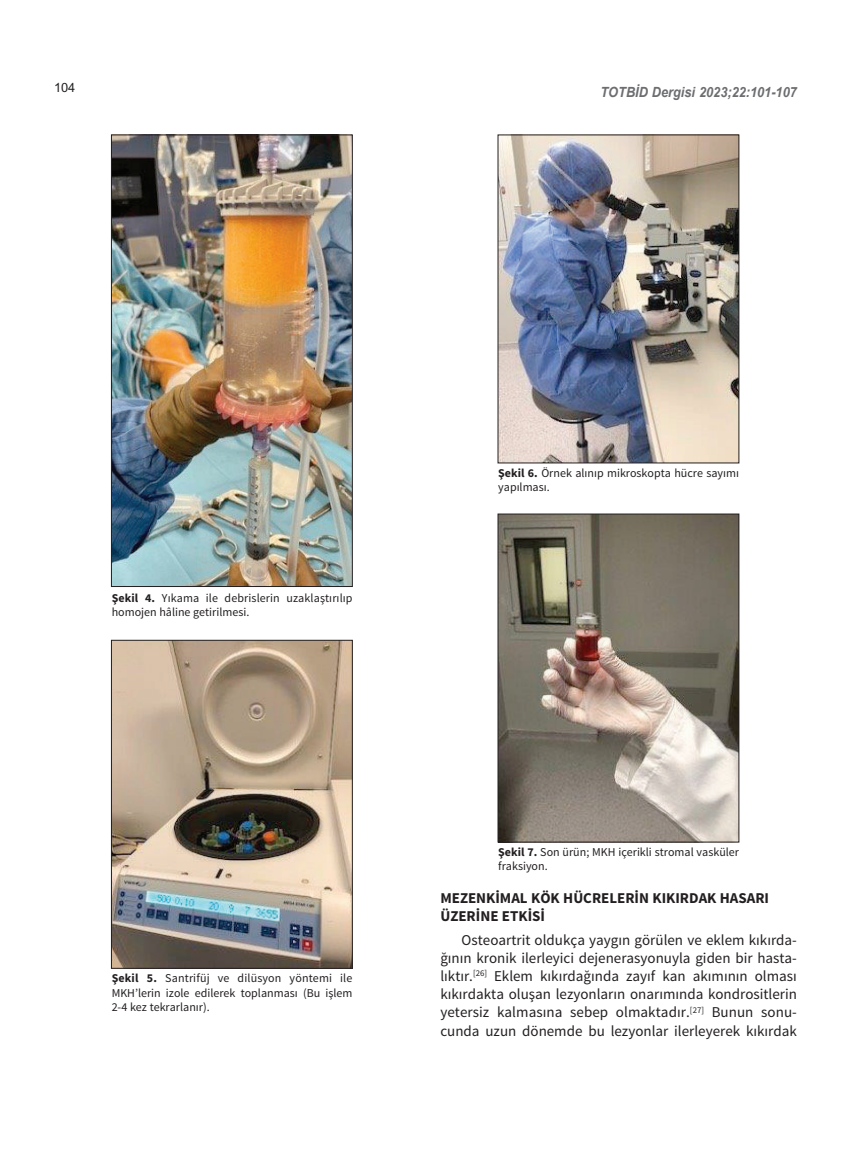
<style>
.page{position:relative;width:851px;height:1149px;background:#fff}
.page>*{position:absolute;margin:0;border:0;box-sizing:border-box;transform-origin:0 0}
.t1{font:15px/18px "Source Sans Pro";color:#231f20;text-align:justify}
.t2{font:700 15px/18px "Source Sans Pro";color:#231f20}
.t3{font:italic 700 14.1px "Arial";color:#6c6d70;scale:.91 1}
.t4{font:12.75px "Arial SFMT";color:#231f20}
.t5{font:12px/14.4px "Source Sans Pro";color:#231f20}
.s1{font-weight:700}
</style>
<div class="page">
<img style="left:113px;top:137px;width:237px;height:447px">
<div style="left:111px;top:135px;width:241px;height:451px;border:1px solid #231f20"></div>
<img style="left:499px;top:515px;width:238px;height:325px">
<div style="left:497px;top:513px;width:242px;height:329px;border:1px solid #231f20"></div>
<img style="left:499px;top:137px;width:238px;height:324px">
<div style="left:497px;top:135px;width:242px;height:328px;border:1px solid #231f20"></div>
<img style="left:113px;top:642px;width:237px;height:324px">
<div style="left:111px;top:640px;width:241px;height:328px;border:1px solid #231f20"></div>
<p class="t4" style="left:54px;top:80px;width:23px">104</p>
<p class="t3" style="left:600px;top:82px;width:217px">TOTBİD Dergisi 2023;22:101-107</p>
<p class="t5" style="left:112px;top:590px;width:242px"><span class="s1">Şekil 4.</span> Yıkama ile debrislerin uzaklaştırılıp homojen hâline getirilmesi.</p>
<p class="t5" style="left:498px;top:466px;width:242px"><span class="s1">Şekil 6.</span> Örnek alınıp mikroskopta hücre sayımı yapılması.</p>
<p class="t5" style="left:112px;top:971px;width:242px;text-align:justify"><span class="s1">Şekil 5.</span> Santrifüj ve dilüsyon yöntemi ile MKH’lerin izole edilerek toplanması (Bu işlem 2-4 kez tekrarlanır).</p>
<p class="t5" style="left:498px;top:844px;width:242px"><span class="s1">Şekil 7.</span> Son ürün; MKH içerikli stromal vasküler fraksiyon.</p>
<p class="t2" style="left:440px;top:889px;width:330px">MEZENKİMAL KÖK HÜCRELERİN KIKIRDAK HASARI<br>ÜZERİNE ETKİSİ</p>
<p class="t1" style="left:440px;top:931px;width:358px;text-indent:21px">Osteoartrit oldukça yaygın görülen ve eklem kıkırda&shy;ğının kronik ilerleyici dejenerasyonuyla giden bir hasta&shy;lıktır.<sup>[26]</sup> Eklem kıkırdağında zayıf kan akımının olması kıkırdakta oluşan lezyonların onarımında kondrositlerin yetersiz kalmasına sebep olmaktadır.<sup>[27]</sup> Bunun sonu&shy;cunda uzun dönemde bu lezyonlar ilerleyerek kıkırdak</p>
</div>
